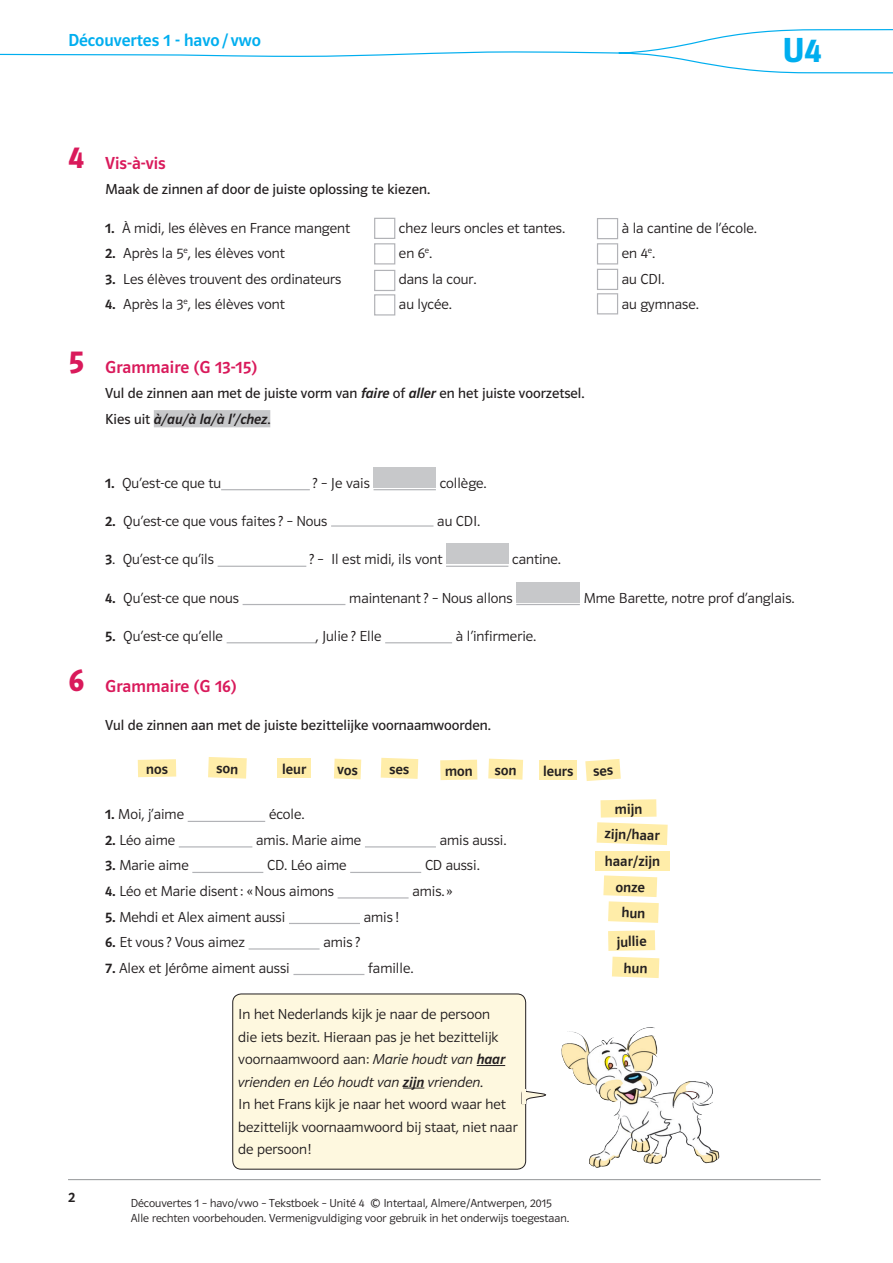
<style>
.page{position:relative;width:893px;height:1263px;background:#fff}
.page>*{position:absolute;margin:0;border:0;box-sizing:border-box;transform-origin:0 0}
.t1{font:36px "Polo 11 K Hfett";color:#00aeef}
.t2{font:33px "Polo 11 K Hfett";color:#d91a5b}
.cda6_text{font:18px "Polo 11 K Krftg";letter-spacing:.005em;color:#d91a5b}
.t3{font:18px "Polo 11 K Krftg";color:#00aeef}
.cda6_text-2{font:15px/22.5px "Polo 11 K Leicht";color:#231f20}
.cda6_Arbeitsanweisun{font:15px "Polo 11 K Leicht";color:#231f20}
.cda6_Arbeitsanweisun-2{font:15px "Polo 11 K Buch";color:#231f20}
.cda6_text-3{font:15px "Polo 11 K Krftg";color:#231f20}
.cda6_Arbeitsanweisun-3{font:15px "Polo 11 K Krftg Kursiv";color:#231f20}
.t4{font:12px/15px "Polo 11 K Leicht";color:#231f20}
.s1{font-family:"Polo 11 K Krftg"}
.s2{font-family:"Polo 11 K Krftg Kursiv"}
.s3{font-family:"Polo 11 K Buch"}
.s4{font-family:"Polo 11 K Leicht Kursiv"}
</style>
<div class="page">
<hr style="left:68px;top:1179px;width:753px;height:1px;background:#939598">
<div style="left:154px;top:410px;width:116px;height:17px;background:#c7c8ca"></div>
<div style="left:374px;top:218px;width:21px;height:21px;background:#fff;border:1px solid #b2b3b7"></div>
<div style="left:374px;top:243px;width:21px;height:21px;background:#fff;border:1px solid #b2b3b7"></div>
<div style="left:374px;top:270px;width:21px;height:21px;background:#fff;border:1px solid #b2b3b7"></div>
<div style="left:374px;top:294px;width:21px;height:21px;background:#fff;border:1px solid #b2b3b7"></div>
<div style="left:597px;top:218px;width:21px;height:21px;background:#fff;border:1px solid #b2b3b7"></div>
<div style="left:597px;top:243px;width:21px;height:21px;background:#fff;border:1px solid #b2b3b7"></div>
<div style="left:597px;top:269px;width:21px;height:21px;background:#fff;border:1px solid #b2b3b7"></div>
<div style="left:597px;top:293px;width:21px;height:21px;background:#fff;border:1px solid #b2b3b7"></div>
<hr style="left:221px;top:489px;width:89px;height:1px;background:#b2b3b7">
<div style="left:374px;top:467px;width:62px;height:21px;background:#c7c8ca"></div>
<hr style="left:374px;top:489px;width:62px;height:1px;background:#b2b3b7">
<hr style="left:331px;top:525px;width:102px;height:2px;background:#b2b3b7">
<hr style="left:218px;top:566px;width:88px;height:1px;background:#b2b3b7">
<div style="left:446px;top:543px;width:63px;height:21px;background:#c7c8ca"></div>
<hr style="left:446px;top:566px;width:62px;height:1px;background:#b2b3b7">
<hr style="left:243px;top:604px;width:102px;height:1px;background:#b2b3b7">
<div style="left:516px;top:582px;width:64px;height:21px;background:#c7c8ca"></div>
<hr style="left:516px;top:604px;width:64px;height:1px;background:#b2b3b7">
<hr style="left:227px;top:642px;width:88px;height:1px;background:#b2b3b7">
<hr style="left:385px;top:642px;width:67px;height:1px;background:#b2b3b7">
<hr style="left:188px;top:821px;width:77px;height:1px;background:#b2b3b7">
<hr style="left:179px;top:846px;width:73px;height:1px;background:#b2b3b7">
<hr style="left:365px;top:846px;width:71px;height:1px;background:#b2b3b7">
<hr style="left:192px;top:872px;width:71px;height:1px;background:#b2b3b7">
<hr style="left:350px;top:872px;width:71px;height:1px;background:#b2b3b7">
<hr style="left:338px;top:897px;width:71px;height:1px;background:#b2b3b7">
<hr style="left:289px;top:923px;width:71px;height:1px;background:#b2b3b7">
<hr style="left:249px;top:948px;width:71px;height:1px;background:#b2b3b7">
<hr style="left:293px;top:974px;width:71px;height:1px;background:#b2b3b7">
<svg style="left:597px;top:799px;width:71px;height:46px"></svg>
<div style="left:595px;top:851px;width:75px;height:19px;background:#ffeda9"></div>
<svg style="left:608px;top:930px;width:47px;height:21px"></svg>
<img style="left:561px;top:1027px;width:85px;height:88px">
<div style="left:233px;top:994px;width:293px;height:175px;background:#fef8df;border-radius:9px"></div>
<svg style="left:477px;top:1065px;width:28px;height:1px"></svg>
<svg style="left:403px;top:1087px;width:21px;height:1px"></svg>
<div style="left:232px;top:994px;width:294px;height:175px;border:1px solid #231f20;border-radius:9px"></div>
<svg style="left:521px;top:1089px;width:26px;height:15px"></svg>
<div style="left:277px;top:758px;width:34px;height:20px;background:#ffeda9"></div>
<div style="left:540px;top:760px;width:37px;height:20px;background:#ffeda9"></div>
<svg style="left:0;top:29px;width:893px;height:45px"></svg>
<svg style="left:603px;top:875px;width:56px;height:48px"></svg>
<svg style="left:612px;top:957px;width:47px;height:21px"></svg>
<svg style="left:138px;top:759px;width:38px;height:18px"></svg>
<svg style="left:208px;top:757px;width:39px;height:22px"></svg>
<svg style="left:334px;top:759px;width:27px;height:20px"></svg>
<svg style="left:381px;top:758px;width:37px;height:21px"></svg>
<svg style="left:440px;top:760px;width:37px;height:20px"></svg>
<svg style="left:488px;top:759px;width:35px;height:21px"></svg>
<svg style="left:585px;top:759px;width:36px;height:22px"></svg>
<p class="t3" style="left:68px;top:30px;width:194px">Découvertes 1 - havo/ vwo</p>
<h1 class="t1" style="left:782px;top:31px;width:40px">U4</h1>
<p class="t2" style="left:68px;top:140px;width:17px">4</p>
<p class="t2" style="left:68px;top:344px;width:17px">5</p>
<p class="t2" style="left:68px;top:663px;width:17px">6</p>
<p class="cda6_text-3" style="left:68px;top:1189px;width:9px">2</p>
<p class="cda6_text" style="left:105px;top:153px;width:62px">Vis-à-vis</p>
<p class="cda6_Arbeitsanweisun-2" style="left:105px;top:182px;width:326px">Maak de zinnen af door de juiste oplossing te kiezen.</p>
<p class="cda6_text-2" style="left:105px;top:217px;width:246px"><span class="s1">1.</span> À midi, les élèves en France mangent</p>
<p class="cda6_text-2" style="left:105px;top:242px;width:181px"><span class="s1">2.</span> Après la 5<sup>e</sup>, les élèves vont</p>
<p class="cda6_text-2" style="left:105px;top:268px;width:238px"><span class="s1">3.</span> Les élèves trouvent des ordinateurs</p>
<p class="cda6_text-2" style="left:105px;top:293px;width:181px"><span class="s1">4.</span> Après la 3<sup>e</sup>, les élèves vont</p>
<p class="cda6_text-2" style="left:399px;top:217px;width:168px">chez leurs oncles et tantes.</p>
<p class="cda6_text-2" style="left:399px;top:242px;width:35px">en 6<sup>e</sup>.</p>
<p class="cda6_text-2" style="left:399px;top:268px;width:79px">dans la cour.</p>
<p class="cda6_text-2" style="left:399px;top:293px;width:54px">au lycée.</p>
<p class="cda6_text" style="left:105px;top:357px;width:153px">Grammaire (G 13-15)</p>
<p class="cda6_Arbeitsanweisun-2" style="left:105px;top:386px;width:481px">Vul de zinnen aan met de juiste vorm van <span class="s2">faire</span> of <span class="s2">aller</span> en het juiste voorzetsel.</p>
<p class="cda6_Arbeitsanweisun-3" style="left:105px;top:411px;width:167px"><span class="s3">Kies uit</span> à/au/à la/à l’/chez<span class="s3">.</span></p>
<p class="cda6_text-2" style="left:622px;top:217px;width:137px">à la cantine de l‘école.</p>
<p class="cda6_text-2" style="left:622px;top:242px;width:35px">en 4<sup>e</sup>.</p>
<p class="cda6_text-2" style="left:622px;top:268px;width:44px">au CDI.</p>
<p class="cda6_text-2" style="left:622px;top:293px;width:78px">au gymnase.</p>
<p class="cda6_text-2" style="left:105px;top:472px;width:117px"><span class="s1">1.</span> Qu’est-ce que tu</p>
<p class="cda6_text-2" style="left:312px;top:472px;width:60px">? – Je vais</p>
<p class="cda6_text-2" style="left:440px;top:472px;width:48px">collège.</p>
<p class="cda6_text-2" style="left:105px;top:510px;width:224px"><span class="s1">2.</span> Qu’est-ce que vous faites ? – Nous</p>
<p class="cda6_text-2" style="left:437px;top:510px;width:44px">au CDI.</p>
<p class="cda6_text-2" style="left:105px;top:548px;width:110px"><span class="s1">3</span>. Qu’est-ce qu’ils</p>
<p class="cda6_text-2" style="left:308px;top:548px;width:136px">? – Il est midi, ils vont</p>
<p class="cda6_text-2" style="left:512px;top:548px;width:50px">cantine.</p>
<p class="cda6_text-2" style="left:105px;top:586px;width:135px"><span class="s1">4.</span> Qu’est-ce que nous</p>
<p class="cda6_text-2" style="left:349px;top:586px;width:165px">maintenant? – Nous allons</p>
<p class="cda6_text-2" style="left:584px;top:586px;width:212px">Mme Barette, notre prof d’anglais.</p>
<p class="cda6_text-2" style="left:105px;top:625px;width:119px"><span class="s1">5.</span> Qu’est-ce qu’elle</p>
<p class="cda6_text-2" style="left:316px;top:625px;width:68px">, Julie ? Elle</p>
<p class="cda6_text-2" style="left:456px;top:625px;width:82px">à l’infirmerie.</p>
<p class="cda6_text" style="left:105px;top:676px;width:133px">Grammaire (G 16)</p>
<p class="cda6_Arbeitsanweisun-2" style="left:105px;top:717px;width:387px">Vul de zinnen aan met de juiste bezittelijke voornaamwoorden.</p>
<p class="cda6_text-3" style="left:282px;top:761px;width:25px">leur</p>
<p class="cda6_text-3" style="left:543px;top:763px;width:32px">leurs</p>
<p class="cda6_Arbeitsanweisun" style="left:105px;top:807px;width:80px"><span class="s1">1.</span> Moi, j‘aime</p>
<p class="cda6_Arbeitsanweisun" style="left:269px;top:807px;width:37px">école.</p>
<p class="cda6_Arbeitsanweisun" style="left:105px;top:832px;width:71px"><span class="s1">2.</span> Léo aime</p>
<p class="cda6_Arbeitsanweisun" style="left:256px;top:832px;width:107px">amis. Marie aime</p>
<p class="cda6_Arbeitsanweisun" style="left:440px;top:832px;width:68px">amis aussi.</p>
<p class="cda6_Arbeitsanweisun" style="left:105px;top:858px;width:85px"><span class="s1">3.</span> Marie aime</p>
<p class="cda6_Arbeitsanweisun" style="left:267px;top:858px;width:81px">CD. Léo aime</p>
<p class="cda6_Arbeitsanweisun" style="left:425px;top:858px;width:56px">CD aussi.</p>
<p class="cda6_Arbeitsanweisun" style="left:105px;top:883px;width:230px"><span class="s1">4.</span> Léo et Marie disent: «Nous aimons</p>
<p class="cda6_Arbeitsanweisun" style="left:412px;top:883px;width:41px">amis.»</p>
<p class="cda6_Arbeitsanweisun" style="left:105px;top:909px;width:182px"><span class="s1">5.</span> Mehdi et Alex aiment aussi</p>
<p class="cda6_Arbeitsanweisun" style="left:364px;top:909px;width:37px">amis !</p>
<p class="cda6_Arbeitsanweisun" style="left:105px;top:934px;width:141px"><span class="s1">6.</span> Et vous ? Vous aimez</p>
<p class="cda6_Arbeitsanweisun" style="left:323px;top:934px;width:38px">amis ?</p>
<p class="cda6_Arbeitsanweisun" style="left:105px;top:960px;width:186px"><span class="s1">7.</span> Alex et Jérôme aiment aussi</p>
<p class="cda6_Arbeitsanweisun" style="left:368px;top:960px;width:47px">famille.</p>
<p class="cda6_text-2" style="left:238px;top:1003px;width:281px">In het Nederlands kijk je naar de persoon<br>die iets bezit. Hieraan pas je het bezittelijk voornaamwoord aan: <span class="s4">Marie houdt van</span> <span class="s2">haar </span><span class="s4">vrienden en Léo houdt van</span> <span class="s2">zijn</span> <span class="s4">vrienden.<br></span>In het Frans kijk je naar het woord waar het bezittelijk voornaamwoord bij staat, niet naar de persoon!</p>
<p class="t4" style="left:131px;top:1195px;width:440px">Découvertes 1 – havo/vwo – Tekstboek – Unité 4 © Intertaal, Almere/Antwerpen, 2015<br>Alle rechten voorbehouden. Vermenigvuldiging voor gebruik in het onderwijs toegestaan.</p>
<p class="cda6_text-3" style="left:615px;top:802px;width:29px;rotate:-1deg">mijn</p>
<p class="cda6_text-3" style="left:605px;top:826px;width:57px;rotate:2deg">zijn/haar</p>
<p class="cda6_text-3" style="left:605px;top:853px;width:57px">haar/zijn</p>
<p class="cda6_text-3" style="left:616px;top:879px;width:31px;rotate:2deg">onze</p>
<p class="cda6_text-3" style="left:616px;top:934px;width:31px;rotate:-1deg">jullie</p>
</div>
